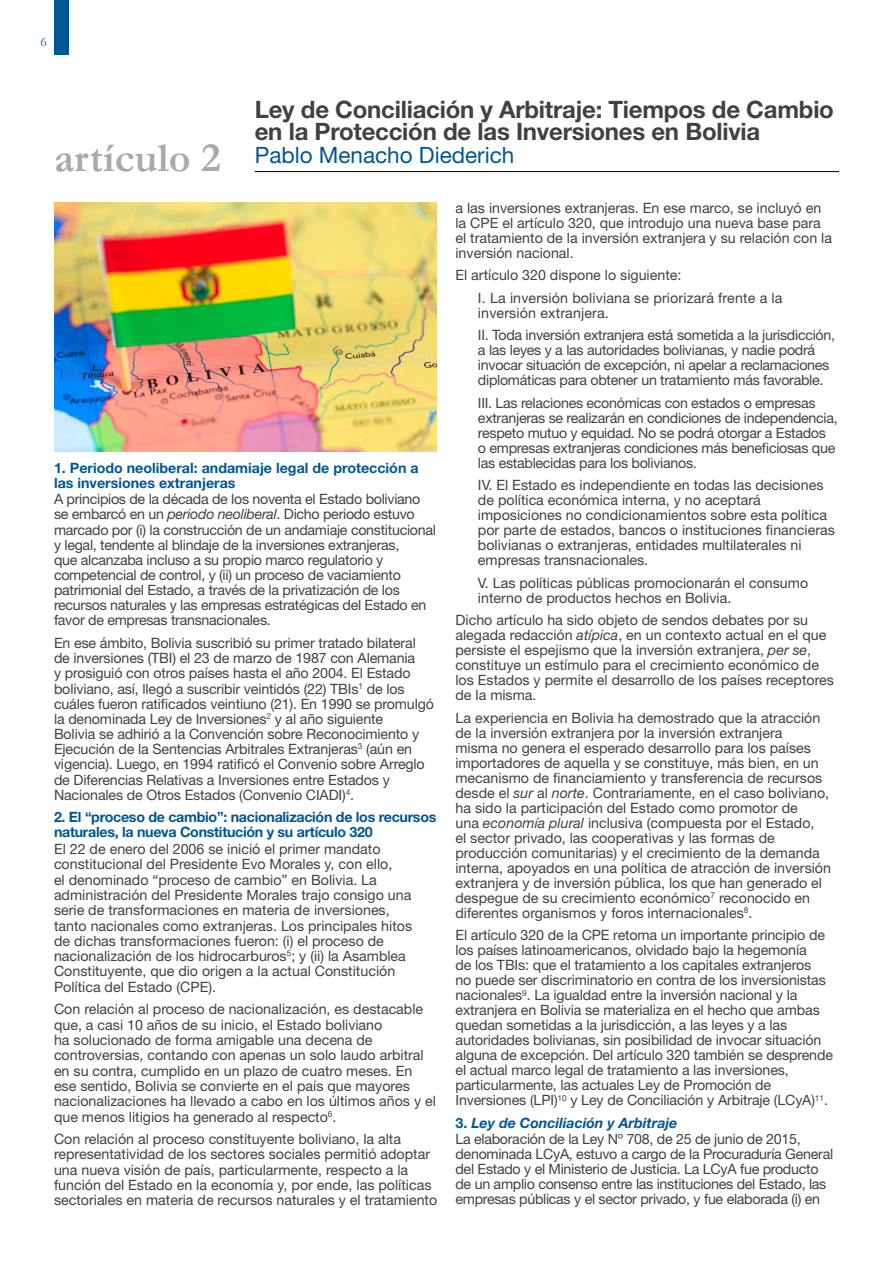
<style>
.page{position:relative;width:893px;height:1263px;background:#fff}
.page>*{position:absolute;margin:0;border:0;box-sizing:border-box;transform-origin:0 0}
.t1{font:700 42px "Garamond";color:#a7a9ac}
.t2{font:700 24px/22.5px "Helvetica Neue LT Std";letter-spacing:-.01em;color:#414042}
.t3{font:22.5px "Helvetica Neue LT Std";color:#005695}
.t4{font:14.25px/15px "Helvetica Neue LT Std";color:#414042}
.t5{font:14.25px/15px "Helvetica Neue LT Std";letter-spacing:-.02em;color:#414042}
.t6{font:700 14.25px/15px "Helvetica Neue LT Std";letter-spacing:-.02em;color:#005695}
.t7{font:700 14.25px/15px "Helvetica Neue LT Std";color:#005695}
.t8{font:13.5px "Garamond";color:#00609d}
.s1{font-style:italic}
.s2{font-weight:700;color:#005695}
.s3{font-weight:700;font-style:italic;color:#005695}
</style>
<div class="page">
<hr style="left:255px;top:171px;width:584px;height:1px;background:#000">
<div style="left:54px;top:0;width:14px;height:54px;background:#005695"></div>
<img style="left:54px;top:202px;width:382px;height:250px">
<p class="t8" style="left:41px;top:33px;width:8px">6</p>
<h1 class="t1" style="left:54px;top:129px;width:168px">artículo 2</h1>
<h2 class="t2" style="left:255px;top:97px;width:581px">Ley de Conciliación y Arbitraje: Tiempos de Cambio en la Protección de las Inversiones en Bolivia</h2>
<h3 class="t3" style="left:255px;top:141px;width:261px">Pablo Menacho Diederich</h3>
<p class="t7" style="left:54px;top:460px;width:366px">1. Periodo neoliberal: andamiaje legal de protección a las inversiones extranjeras</p>
<p class="t5" style="left:54px;top:491px;width:383px">A principios de la década de los noventa el Estado boliviano se embarcó en un <span class="s1">periodo neoliberal</span>. Dicho periodo estuvo marcado por (i) la construcción de un andamiaje constitucional y legal, tendente al blindaje de la inversiones extranjeras,<br>que alcanzaba incluso a su propio marco regulatorio y competencial de control, y (ii) un proceso de vaciamiento patrimonial del Estado, a través de la privatización de los recursos naturales y las empresas estratégicas del Estado en favor de empresas transnacionales.</p>
<p class="t4" style="left:54px;top:635px;width:381px">En ese ámbito, Bolivia suscribió su primer tratado bilateral de inversiones (TBI) el 23 de marzo de 1987 con Alemania<br>y prosiguió con otros países hasta el año 2004. El Estado boliviano, así, llegó a suscribir veintidós (22) TBIs<sup>1</sup> de los cuáles fueron ratificados veintiuno (21). En 1990 se promulgó la denominada Ley de Inversiones<sup>2</sup> y al año siguiente<br>Bolivia se adhirió a la Convención sobre Reconocimiento y Ejecución de la Sentencias Arbitrales Extranjeras<sup>3</sup> (aún en vigencia). Luego, en 1994 ratificó el Convenio sobre Arreglo de Diferencias Relativas a Inversiones entre Estados y Nacionales de Otros Estados (Convenio CIADI)<sup>4</sup>.</p>
<p class="t6" style="left:54px;top:809px;width:384px">2. El “proceso de cambio”: nacionalización de los recursos naturales, la nueva Constitución y su artículo 320</p>
<p class="t4" style="left:54px;top:841px;width:360px">El 22 de enero del 2006 se inició el primer mandato constitucional del Presidente Evo Morales y, con ello,<br>el denominado “proceso de cambio” en Bolivia. La administración del Presidente Morales trajo consigo una serie de transformaciones en materia de inversiones, tanto nacionales como extranjeras. Los principales hitos de dichas transformaciones fueron: (i) el proceso de nacionalización de los hidrocarburos<sup>5</sup>; y (ii) la Asamblea Constituyente, que dio origen a la actual Constitución Política del Estado (CPE).</p>
<p class="t4" style="left:54px;top:1001px;width:383px">Con relación al proceso de nacionalización, es destacable que, a casi 10 años de su inicio, el Estado boliviano<br>ha solucionado de forma amigable una decena de controversias, contando con apenas un solo laudo arbitral en su contra, cumplido en un plazo de cuatro meses. En ese sentido, Bolivia se convierte en el país que mayores nacionalizaciones ha llevado a cabo en los últimos años y el que menos litigios ha generado al respecto<sup>6</sup>.</p>
<p class="t4" style="left:54px;top:1131px;width:385px">Con relación al proceso constituyente boliviano, la alta representatividad de los sectores sociales permitió adoptar una nueva visión de país, particularmente, respecto a la función del Estado en la economía y, por ende, las políticas sectoriales en materia de recursos naturales y el tratamiento</p>
<p class="t4" style="left:455px;top:200px;width:378px">a las inversiones extranjeras. En ese marco, se incluyó en la CPE el artículo 320, que introdujo una nueva base para el tratamiento de la inversión extranjera y su relación con la inversión nacional.</p>
<p class="t4" style="left:478px;top:264px;width:306px;line-height:22.5px;text-indent:-23px">El artículo 320 dispone lo siguiente:<br>I. La inversión boliviana se priorizará frente a la</p>
<p class="t5" style="left:478px;top:301px;width:359px;line-height:22.5px">inversión extranjera.<br>II. Toda inversión extranjera está sometida a la jurisdicción,</p>
<p class="t5" style="left:478px;top:342px;width:353px">a las leyes y a las autoridades bolivianas, y nadie podrá invocar situación de excepción, ni apelar a reclamaciones diplomáticas para obtener un tratamiento más favorable.</p>
<p class="t5" style="left:478px;top:395px;width:361px">III. Las relaciones económicas con estados o empresas extranjeras se realizarán en condiciones de independencia, respeto mutuo y equidad. No se podrá otorgar a Estados<br>o empresas extranjeras condiciones más beneficiosas que las establecidas para los bolivianos.</p>
<p class="t4" style="left:478px;top:477px;width:358px">IV. El Estado es independiente en todas las decisiones de política económica interna, y no aceptará imposiciones no condicionamientos sobre esta política por parte de estados, bancos o instituciones financieras bolivianas o extranjeras, entidades multilaterales ni empresas transnacionales.</p>
<p class="t4" style="left:478px;top:575px;width:332px">V. Las políticas públicas promocionarán el consumo interno de productos hechos en Bolivia.</p>
<p class="t4" style="left:455px;top:612px;width:380px">Dicho artículo ha sido objeto de sendos debates por su alegada redacción <span class="s1">atípica</span>, en un contexto actual en el que persiste el espejismo que la inversión extranjera, <span class="s1">per se</span>, constituye un estímulo para el crecimiento económico de los Estados y permite el desarrollo de los países receptores de la misma.</p>
<p class="t4" style="left:455px;top:710px;width:377px">La experiencia en Bolivia ha demostrado que la atracción de la inversión extranjera por la inversión extranjera<br>misma no genera el esperado desarrollo para los países importadores de aquella y se constituye, más bien, en un mecanismo de financiamiento y transferencia de recursos desde el <span class="s1">sur</span> al <span class="s1">norte</span>. Contrariamente, en el caso boliviano, ha sido la participación del Estado como promotor de<br>una <span class="s1">economía plural</span> inclusiva (compuesta por el Estado,<br>el sector privado, las cooperativas y las formas de producción comunitarias) y el crecimiento de la demanda interna, apoyados en una política de atracción de inversión extranjera y de inversión pública, los que han generado el despegue de su crecimiento económico<sup>7</sup> reconocido en diferentes organismos y foros internacionales<sup>8</sup>.</p>
<p class="t4" style="left:455px;top:927px;width:379px">El artículo 320 de la CPE retoma un importante principio de los países latinoamericanos, olvidado bajo la hegemonía<br>de los TBIs: que el tratamiento a los capitales extranjeros<br>no puede ser discriminatorio en contra de los inversionistas nacionales<sup>9</sup>. La igualdad entre la inversión nacional y la extranjera en Bolivia se materializa en el hecho que ambas quedan sometidas a la jurisdicción, a las leyes y a las autoridades bolivianas, sin posibilidad de invocar situación alguna de excepción. Del artículo 320 también se desprende el actual marco legal de tratamiento a las inversiones, particularmente, las actuales Ley de Promoción de Inversiones (LPI)<sup>10</sup> y Ley de Conciliación y Arbitraje (LCyA)<sup>11</sup>.</p>
<p class="t5" style="left:455px;top:1114px;width:347px;line-height:16.5px"><span class="s2">3.</span> <span class="s3">Ley de Conciliación y Arbitraje<br></span>La elaboración de la Ley Nº 708, de 25 de junio de 2015,</p>
<p class="t5" style="left:455px;top:1146px;width:379px">denominada LCyA, estuvo a cargo de la Procuraduría General del Estado y el Ministerio de Justicia. La LCyA fue producto de un amplio consenso entre las instituciones del Estado, las empresas públicas y el sector privado, y fue elaborada (i) en</p>
</div>
